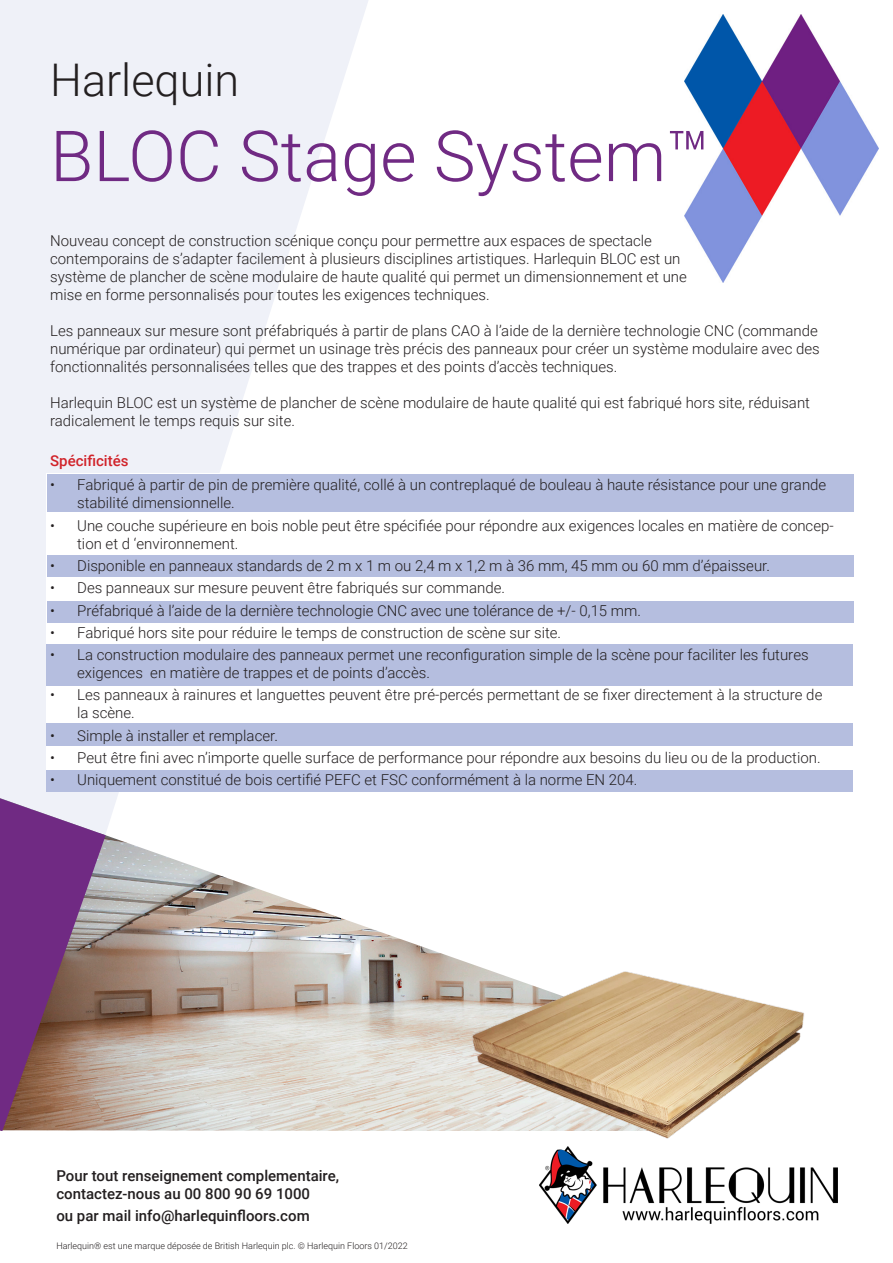
<style>
.page{position:relative;width:893px;height:1263px;background:#fff}
.page>*{position:absolute;margin:0;border:0;box-sizing:border-box;transform-origin:0 0}
.t1{font:300 70.5px "Roboto";color:#702a83}
.t2{font:300 45px "Roboto";color:#231f20}
.t3{font:300 15px/18px "Roboto";color:#231f20}
.t4{font:500 15px "Roboto";color:#231f20}
.t5{font:500 15px "Roboto";color:#d1232a}
.t6{font:300 9px "Roboto";color:#231f20}
</style>
<div class="page">
<img style="left:685px;top:15px;width:193px;height:268px">
<svg style="left:0;top:0;width:368px;height:798px;fill:#eff1f8"></svg>
<img style="left:106px;top:798px;width:362px;height:333px">
<svg style="left:0;top:798px;width:106px;height:333px;background:#87577d"></svg>
<div style="left:47px;top:473px;width:806px;height:317px;background:#fff"></div>
<div style="left:46px;top:645px;width:806px;height:41px;background:#b5bedf"></div>
<div style="left:47px;top:474px;width:806px;height:38px;background:#b5bedf"></div>
<div style="left:47px;top:555px;width:806px;height:22px;background:#b5bedf"></div>
<div style="left:47px;top:601px;width:806px;height:22px;background:#b5bedf"></div>
<div style="left:47px;top:724px;width:806px;height:22px;background:#b5bedf"></div>
<div style="left:46px;top:770px;width:806px;height:22px;background:#b5bedf"></div>
<img style="left:468px;top:963px;width:336px;height:176px">
<img style="left:540px;top:1146px;width:298px;height:77px">
<p class="t2" style="left:50px;top:49px;width:191px">Harlequin</p>
<p class="t1" style="left:50px;top:107px;width:661px">BLOC Stage System™</p>
<p class="t3" style="left:50px;top:231px;width:638px">Nouveau concept de construction scénique conçu pour permettre aux espaces de spectacle contemporains de s’adapter facilement à plusieurs disciplines artistiques. Harlequin BLOC est un système de plancher de scène modulaire de haute qualité qui permet un dimensionnement et une mise en forme personnalisés pour toutes les exigences techniques.</p>
<p class="t3" style="left:50px;top:321px;width:771px">Les panneaux sur mesure sont préfabriqués à partir de plans CAO à l’aide de la dernière technologie CNC (commande numérique par ordinateur) qui permet un usinage très précis des panneaux pour créer un système modulaire avec des fonctionnalités personnalisées telles que des trappes et des points d’accès techniques.</p>
<p class="t3" style="left:50px;top:393px;width:761px">Harlequin BLOC est un système de plancher de scène modulaire de haute qualité qui est fabriqué hors site, réduisant radicalement le temps requis sur site.</p>
<p class="t5" style="left:50px;top:451px;width:80px">Spécificités</p>
<p class="t3" style="left:77px;top:476px;width:751px;text-indent:-27px">• Fabriqué à partir de pin de première qualité, collé à un contreplaqué de bouleau à haute résistance pour une grande stabilité dimensionnelle.</p>
<p class="t3" style="left:77px;top:516px;width:758px;text-indent:-27px">• Une couche supérieure en bois noble peut être spécifiée pour répondre aux exigences locales en matière de concep&shy;tion et d ‘environnement.</p>
<p class="t3" style="left:50px;top:556px;width:721px">• Disponible en panneaux standards de 2 m x 1 m ou 2,4 m x 1,2 m à 36 mm, 45 mm ou 60 mm d’épaisseur.</p>
<p class="t3" style="left:50px;top:578px;width:456px">• Des panneaux sur mesure peuvent être fabriqués sur commande.</p>
<p class="t3" style="left:50px;top:601px;width:592px">• Préfabriqué à l’aide de la dernière technologie CNC avec une tolérance de +/- 0,15 mm.</p>
<p class="t3" style="left:50px;top:623px;width:513px">• Fabriqué hors site pour réduire le temps de construction de scène sur site.</p>
<p class="t3" style="left:77px;top:645px;width:733px;text-indent:-27px">• La construction modulaire des panneaux permet une reconfiguration simple de la scène pour faciliter les futures exigences en matière de trappes et de points d’accès.</p>
<p class="t3" style="left:77px;top:685px;width:747px;text-indent:-27px">• Les panneaux à rainures et languettes peuvent être pré-percés permettant de se fixer directement à la structure de la scène.</p>
<p class="t3" style="left:50px;top:726px;width:229px">• Simple à installer et remplacer.</p>
<p class="t3" style="left:50px;top:748px;width:772px">• Peut être fini avec n’importe quelle surface de performance pour répondre aux besoins du lieu ou de la production.</p>
<p class="t3" style="left:50px;top:770px;width:589px">• Uniquement constitué de bois certifié PEFC et FSC conformément à la norme EN 204.</p>
<p class="t4" style="left:56px;top:1165px;width:284px">Pour tout renseignement complementaire,</p>
<p class="t4" style="left:56px;top:1183px;width:255px">contactez-nous au 00 800 90 69 1000</p>
<p class="t4" style="left:56px;top:1205px;width:255px">ou par mail info@harlequinfloors.com</p>
<p class="t6" style="left:56px;top:1240px;width:353px">Harlequin® est une marque déposée de British Harlequin plc. © Harlequin Floors 01/2022</p>
</div>
